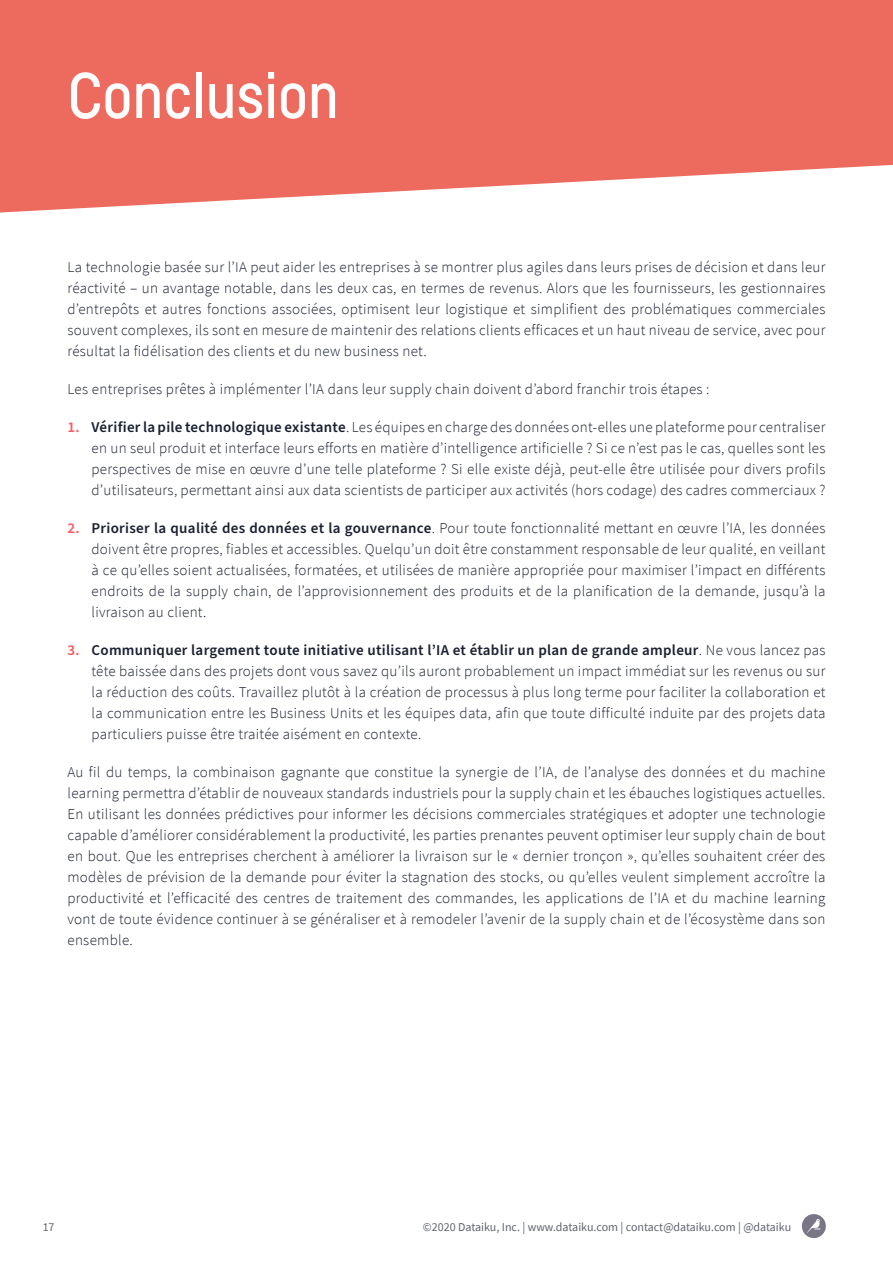
<style>
.page{position:relative;width:893px;height:1263px;background:#fff}
.page>*{position:absolute;margin:0;border:0;box-sizing:border-box;transform-origin:0 0}
.t1{font:500 63px "Fabrikat";color:#fff}
.t2{font:300 15px/21px "Source Sans Pro";letter-spacing:.02em;color:#1b2031;text-align:justify}
.t3{font:12px "Source Sans Pro";color:#5f636f}
.s1{font-weight:600;color:#ff585d}
.s2{font-weight:600}
</style>
<div class="page">
<svg style="left:0;top:0;width:893px;height:213px;background:#ee7a6f"></svg>
<svg style="left:802px;top:1214px;width:24px;height:24px"></svg>
<h1 class="t1" style="left:68px;top:57px;width:273px">Conclusion</h1>
<p class="t2" style="left:68px;top:256px;width:760px">La technologie basée sur l’IA peut aider les entreprises à se montrer plus agiles dans leurs prises de décision et dans leur réactivité – un avantage notable, dans les deux cas, en termes de revenus. Alors que les fournisseurs, les gestionnaires d’entrepôts et autres fonctions associées, optimisent leur logistique et simplifient des problématiques commerciales souvent complexes, ils sont en mesure de maintenir des relations clients efficaces et un haut niveau de service, avec pour résultat la fidélisation des clients et du new business net.</p>
<p class="t2" style="left:68px;top:378px;width:643px">Les entreprises prêtes à implémenter l’IA dans leur supply chain doivent d’abord franchir trois étapes :</p>
<p class="t2" style="left:92px;top:416px;width:735px;text-indent:-24px"><span class="s1">1.</span> <span class="s2">Vérifier la pile technologique existante</span>. Les équipes en charge des données ont-elles une plateforme pour centraliser en un seul produit et interface leurs efforts en matière d’intelligence artificielle ? Si ce n’est pas le cas, quelles sont les perspectives de mise en œuvre d’une telle plateforme ? Si elle existe déjà, peut-elle être utilisée pour divers profils d’utilisateurs, permettant ainsi aux data scientists de participer aux activités (hors codage) des cadres commerciaux ?</p>
<p class="t2" style="left:92px;top:517px;width:736px;text-indent:-24px"><span class="s1">2.</span> <span class="s2">Prioriser la qualité des données et la gouvernance</span>. Pour toute fonctionnalité mettant en œuvre l’IA, les données doivent être propres, fiables et accessibles. Quelqu’un doit être constamment responsable de leur qualité, en veillant à ce qu’elles soient actualisées, formatées, et utilisées de manière appropriée pour maximiser l’impact en différents endroits de la supply chain, de l’approvisionnement des produits et de la planification de la demande, jusqu’à la livraison au client.</p>
<p class="t2" style="left:92px;top:639px;width:735px;text-indent:-24px"><span class="s1">3.</span> <span class="s2">Communiquer largement toute initiative utilisant l’IA et établir un plan de grande ampleur</span>. Ne vous lancez pas tête baissée dans des projets dont vous savez qu’ils auront probablement un impact immédiat sur les revenus ou sur la réduction des coûts. Travaillez plutôt à la création de processus à plus long terme pour faciliter la collaboration et la communication entre les Business Units et les équipes data, afin que toute difficulté induite par des projets data particuliers puisse être traitée aisément en contexte.</p>
<p class="t2" style="left:68px;top:761px;width:759px">Au fil du temps, la combinaison gagnante que constitue la synergie de l’IA, de l’analyse des données et du machine learning permettra d’établir de nouveaux standards industriels pour la supply chain et les ébauches logistiques actuelles.<br>En utilisant les données prédictives pour informer les décisions commerciales stratégiques et adopter une technologie capable d’améliorer considérablement la productivité, les parties prenantes peuvent optimiser leur supply chain de bout en bout. Que les entreprises cherchent à améliorer la livraison sur le « dernier tronçon », qu’elles souhaitent créer des modèles de prévision de la demande pour éviter la stagnation des stocks, ou qu’elles veulent simplement accroître la productivité et l’efficacité des centres de traitement des commandes, les applications de l’IA et du machine learning vont de toute évidence continuer à se généraliser et à remodeler l’avenir de la supply chain et de l’écosystème dans son ensemble.</p>
<p class="t3" style="left:43px;top:1219px;width:13px">17</p>
<p class="t3" style="left:423px;top:1219px;width:370px">©2020 Dataiku, Inc. | www.dataiku.com | contact@dataiku.com | @dataiku</p>
</div>
